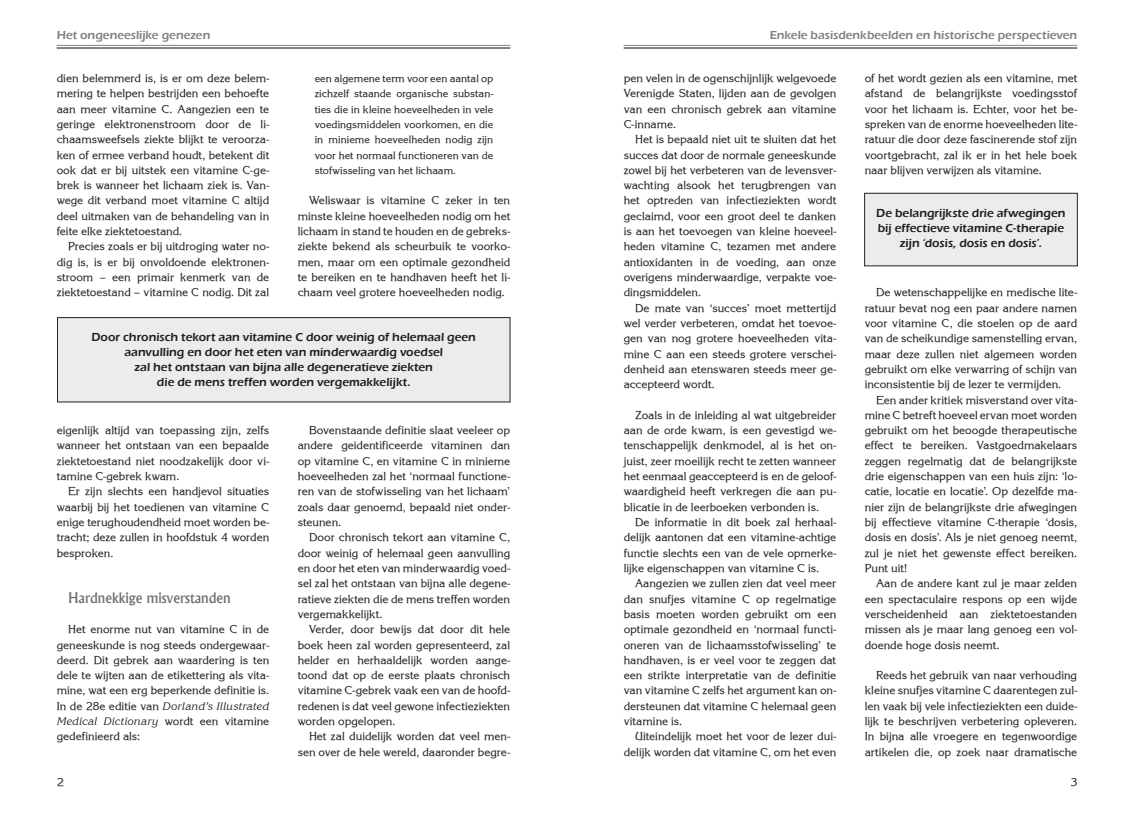
<style>
.page{position:relative;width:1134px;height:817px;background:#fff}
.page>*{position:absolute;margin:0;border:0;box-sizing:border-box;transform-origin:0 0}
.t1{font:500 14px "Albertus";color:#6c6d70}
.t2{font:12px/15.3px "Korinna ITCTT";letter-spacing:-.005em;color:#231f20;text-align:justify}
.t3{font:600 12px/15px "Eras ITC";color:#231f20;text-align:center}
.t4{font:600 12px "Eras ITC";color:#808285}
.t5{font:11.5px/15.3px "Korinna ITCTT Kursiv";letter-spacing:-.005em;color:#231f20}
.t6{font:11px/15.3px "Korinna ITCTT";color:#231f20;text-align:justify}
.s1{font-family:"Korinna ITCTT";font-size:12px}
</style>
<div class="page">
<hr style="left:57px;top:45px;width:453px;height:1px;background:#808285">
<hr style="left:57px;top:47px;width:453px;height:2px;background:#808285">
<hr style="left:624px;top:45px;width:453px;height:1px;background:#808285">
<hr style="left:624px;top:47px;width:453px;height:2px;background:#808285">
<div style="left:865px;top:193px;width:212px;height:73px;background:#ececee"></div>
<div style="left:864px;top:193px;width:213px;height:73px;border:1px solid #231f20"></div>
<div style="left:58px;top:317px;width:452px;height:85px;background:#ececee"></div>
<div style="left:57px;top:317px;width:453px;height:85px;border:1px solid #231f20"></div>
<p class="t4" style="left:57px;top:28px;width:155px">Het ongeneeslijke genezen</p>
<p class="t4" style="left:770px;top:28px;width:309px">Enkele basisdenkbeelden en historische perspectieven</p>
<p class="t2" style="left:624px;top:70px;width:214px">pen velen in de ogenschijnlijk welgevoede Verenigde Staten, lijden aan de gevolgen van een chronisch gebrek aan vitamine C-inname.</p>
<p class="t2" style="left:624px;top:132px;width:214px;text-indent:11px">Het is bepaald niet uit te sluiten dat het succes dat door de normale geneeskunde zowel bij het verbeteren van de levensver&shy;wachting alsook het terugbrengen van het optreden van infectieziekten wordt geclaimd, voor een groot deel te danken is aan het toevoegen van kleine hoeveel&shy;heden vitamine C, tezamen met andere antioxidanten in de voeding, aan onze overigens minderwaardige, verpakte voe&shy;dingsmiddelen.</p>
<p class="t2" style="left:624px;top:300px;width:214px;text-indent:11px">De mate van ‘succes’ moet mettertijd wel verder verbeteren, omdat het toevoe&shy;gen van nog grotere hoeveelheden vita&shy;mine C aan een steeds grotere verschei&shy;denheid aan etenswaren steeds meer ge&shy;accepteerd wordt.</p>
<p class="t2" style="left:624px;top:407px;width:214px;text-indent:11px">Zoals in de inleiding al wat uitgebreider aan de orde kwam, is een gevestigd we&shy;tenschappelijk denkmodel, al is het on&shy;juist, zeer moeilijk recht te zetten wanneer het eenmaal geaccepteerd is en de geloof&shy;waardigheid heeft verkregen die aan pu&shy;blicatie in de leerboeken verbonden is.</p>
<p class="t2" style="left:624px;top:514px;width:214px;text-indent:11px">De informatie in dit boek zal herhaal&shy;delijk aantonen dat een vitamine-achtige functie slechts een van de vele opmerke&shy;lijke eigenschappen van vitamine C is.</p>
<p class="t2" style="left:624px;top:575px;width:214px;text-indent:11px">Aangezien we zullen zien dat veel meer dan snufjes vitamine C op regelmatige basis moeten worden gebruikt om een optimale gezondheid en ‘normaal functi&shy;oneren van de lichaamsstofwisseling’ te handhaven, is er veel voor te zeggen dat een strikte interpretatie van de definitie van vitamine C zelfs het argument kan on&shy;dersteunen dat vitamine C helemaal geen vitamine is.</p>
<p class="t2" style="left:624px;top:728px;width:214px;text-align:right">Uiteindelijk moet het voor de lezer dui&shy;delijk worden dat vitamine C, om het even</p>
<p class="t2" style="left:865px;top:70px;width:214px">of het wordt gezien als een vitamine, met afstand de belangrijkste voedingsstof voor het lichaam is. Echter, voor het be&shy;spreken van de enorme hoeveelheden lite&shy;ratuur die door deze fascinerende stof zijn voortgebracht, zal ik er in het hele boek naar blijven verwijzen als vitamine.</p>
<p class="t2" style="left:57px;top:70px;width:214px">dien belemmerd is, is er om deze belem&shy;mering te helpen bestrijden een behoefte aan meer vitamine C. Aangezien een te geringe elektronenstroom door de li&shy;chaamsweefsels ziekte blijkt te veroorza&shy;ken of ermee verband houdt, betekent dit ook dat er bij uitstek een vitamine C-ge&shy;brek is wanneer het lichaam ziek is. Van&shy;wege dit verband moet vitamine C altijd deel uitmaken van de behandeling van in feite elke ziektetoestand.</p>
<p class="t2" style="left:57px;top:239px;width:214px;text-indent:11px">Precies zoals er bij uitdroging water no&shy;dig is, is er bij onvoldoende elektronen&shy;stroom − een primair kenmerk van de ziektetoestand − vitamine C nodig. Dit zal</p>
<p class="t6" style="left:315px;top:71px;width:180px">een algemene term voor een aantal op zichzelf staande organische substan&shy;ties die in kleine hoeveelheden in vele voedingsmiddelen voorkomen, en die in minieme hoeveelheden nodig zijn voor het normaal functioneren van de stofwisseling van het lichaam.</p>
<p class="t2" style="left:298px;top:193px;width:214px;text-indent:11px">Weliswaar is vitamine C zeker in ten minste kleine hoeveelheden nodig om het lichaam in stand te houden en de gebreks&shy;ziekte bekend als scheurbuik te voorko&shy;men, maar om een optimale gezondheid te bereiken en te handhaven heeft het li&shy;chaam veel grotere hoeveelheden nodig.</p>
<p class="t3" style="left:876px;top:205px;width:191px">De belangrijkste drie afwegingen bij effectieve vitamine C-therapie zijn ‘dosis, dosis en dosis’.</p>
<p class="t2" style="left:865px;top:285px;width:214px;text-indent:11px">De wetenschappelijke en medische lite&shy;ratuur bevat nog een paar andere namen voor vitamine C, die stoelen op de aard van de scheikundige samenstelling ervan, maar deze zullen niet algemeen worden gebruikt om elke verwarring of schijn van inconsistentie bij de lezer te vermijden.</p>
<p class="t2" style="left:865px;top:392px;width:214px;text-indent:11px">Een ander kritiek misverstand over vita&shy;mine C betreft hoeveel ervan moet worden gebruikt om het beoogde therapeutische effect te bereiken. Vastgoedmakelaars zeggen regelmatig dat de belangrijkste drie eigenschappen van een huis zijn: ‘lo&shy;catie, locatie en locatie’. Op dezelfde ma&shy;nier zijn de belangrijkste drie afwegingen bij effectieve vitamine C-therapie ‘dosis, dosis en dosis’. Als je niet genoeg neemt, zul je niet het gewenste effect bereiken.<br>Punt uit!</p>
<p class="t2" style="left:865px;top:575px;width:214px;text-indent:11px">Aan de andere kant zul je maar zelden een spectaculaire respons op een wijde verscheidenheid aan ziektetoestanden missen als je maar lang genoeg een vol&shy;doende hoge dosis neemt.</p>
<p class="t2" style="left:865px;top:667px;width:214px;text-indent:11px">Reeds het gebruik van naar verhouding kleine snufjes vitamine C daarentegen zul&shy;len vaak bij vele infectieziekten een duide&shy;lijk te beschrijven verbetering opleveren.<br>In bijna alle vroegere en tegenwoordige artikelen die, op zoek naar dramatische</p>
<p class="t3" style="left:92px;top:329px;width:386px">Door chronisch tekort aan vitamine C door weinig of helemaal geen aanvulling en door het eten van minderwaardig voedsel<br>zal het ontstaan van bijna alle degeneratieve ziekten<br>die de mens treffen worden vergemakkelijkt.</p>
<p class="t2" style="left:57px;top:422px;width:214px">eigenlijk altijd van toepassing zijn, zelfs wanneer het ontstaan van een bepaalde ziektetoestand niet noodzakelijk door vi&shy;tamine C-gebrek kwam.</p>
<p class="t2" style="left:57px;top:484px;width:214px;text-indent:11px">Er zijn slechts een handjevol situaties waarbij bij het toedienen van vitamine C enige terughoudendheid moet worden be&shy;tracht; deze zullen in hoofdstuk 4 worden besproken.</p>
<p class="t1" style="left:68px;top:588px;width:164px">Hardnekkige misverstanden</p>
<p class="t2" style="left:57px;top:621px;width:214px;text-indent:11px">Het enorme nut van vitamine C in de geneeskunde is nog steeds ondergewaar&shy;deerd. Dit gebrek aan waardering is ten dele te wijten aan de etikettering als vita&shy;mine, wat een erg beperkende definitie is.</p>
<p class="t5" style="left:57px;top:698px;width:214px"><span class="s1">In de 28e editie van</span> Dorland’s Illustrated<br>Medical Dictionary <span class="s1">wordt een vitamine</span></p>
<p class="t2" style="left:57px;top:728px;width:85px">gedefinieerd als:</p>
<p class="t2" style="left:298px;top:422px;width:214px;text-indent:11px">Bovenstaande definitie slaat veeleer op andere geïdentificeerde vitaminen dan op vitamine C, en vitamine C in minieme hoeveelheden zal het ‘normaal functione&shy;ren van de stofwisseling van het lichaam’ zoals daar genoemd, bepaald niet onder&shy;steunen.</p>
<p class="t2" style="left:298px;top:529px;width:214px;text-indent:11px">Door chronisch tekort aan vitamine C, door weinig of helemaal geen aanvulling en door het eten van minderwaardig voed&shy;sel zal het ontstaan van bijna alle degene&shy;ratieve ziekten die de mens treffen worden vergemakkelijkt.</p>
<p class="t2" style="left:298px;top:621px;width:214px;text-indent:11px">Verder, door bewijs dat door dit hele boek heen zal worden gepresenteerd, zal helder en herhaaldelijk worden aange&shy;toond dat op de eerste plaats chronisch vitamine C-gebrek vaak een van de hoofd&shy;redenen is dat veel gewone infectieziekten worden opgelopen.</p>
<p class="t2" style="left:298px;top:728px;width:214px;text-align:right">Het zal duidelijk worden dat veel men&shy;sen over de hele wereld, daaronder begre-</p>
<p class="t2" style="left:57px;top:774px;width:8px">2</p>
<p class="t2" style="left:1071px;top:774px;width:8px">3</p>
</div>
